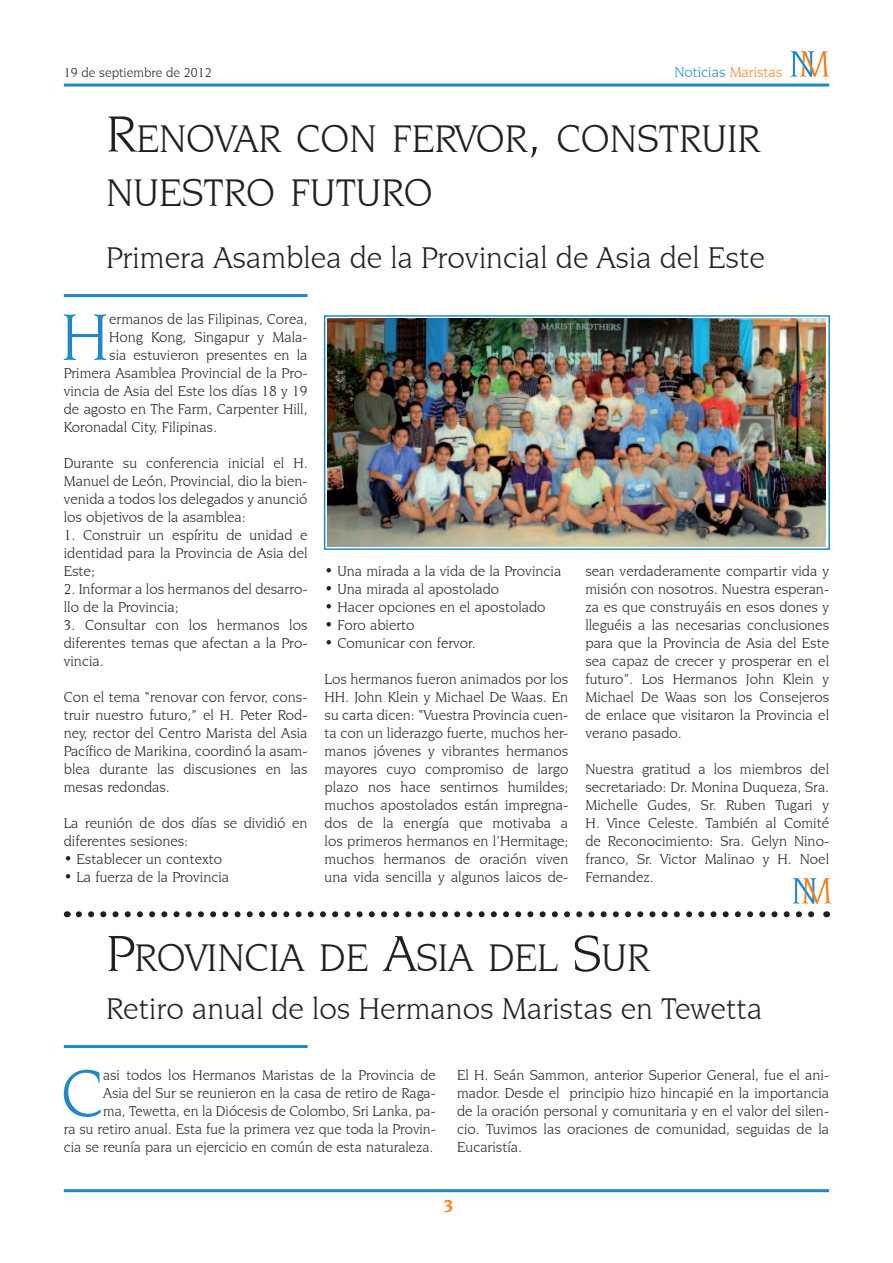
<style>
.page{position:relative;width:893px;height:1263px;background:#fff}
.page>*{position:absolute;margin:0;border:0;box-sizing:border-box;transform-origin:0 0}
.t1{font:70.2px "Novarese IT Cby BT";color:#2088c9}
.t2{font:40.5px/54px "Novarese IT Cby BT";color:#231f20}
.t3{font:31.5px "Novarese IT Cby BT";color:#231f20}
.t4{font:700 18px "Novarese IT Cby BT";color:#f58220}
.t5{font:15px/18px "Novarese IT Cby BT";color:#231f20;text-align:justify}
.t6{font:15px "Novarese IT Cby BT";color:#2088c9}
.t7{font:13.5px "Novarese IT Cby BT";color:#231f20}
.s1{color:#f58220}
.s2{font-size:54px}
</style>
<div class="page">
<hr style="left:64px;top:1189px;width:765px;height:3px;background:#2088c9">
<hr style="left:64px;top:84px;width:765px;height:3px;background:#2088c9">
<svg style="left:791px;top:51px;width:38px;height:26px"></svg>
<hr style="left:64px;top:294px;width:244px;height:3px;background:#2088c9">
<img style="left:328px;top:318px;width:498px;height:228px">
<div style="left:324px;top:315px;width:506px;height:235px;border:2px solid #2088c9"></div>
<svg style="left:793px;top:878px;width:38px;height:26px"></svg>
<hr style="left:64px;top:1045px;width:244px;height:3px;background:#2088c9">
<svg style="left:79px;top:911px;width:736px;height:6px"></svg>
<p class="t7" style="left:64px;top:64px;width:149px">19 de septiembre de 2012</p>
<p class="t6" style="left:674px;top:63px;width:110px">Noticias <span class="s1">Maristas</span></p>
<h2 class="t2" style="left:106px;top:111px;width:655px"><span class="s2">R</span>ENOVAR CON FERVOR<span class="s2">,</span> CONSTRUIR<br>NUESTRO FUTURO</h2>
<h3 class="t3" style="left:106px;top:239px;width:660px">Primera Asamblea de la Provincial de Asia del Este</h3>
<h1 class="t1" style="left:61px;top:295px;width:50px">H</h1>
<p class="t5" style="left:109px;top:310px;width:200px">ermanos de las Filipinas, Corea,</p>
<p class="t5" style="left:109px;top:328px;width:200px">Hong Kong, Singapur y Mala-</p>
<p class="t5" style="left:109px;top:346px;width:200px">sia estuvieron presentes en la</p>
<p class="t5" style="left:64px;top:364px;width:245px">Primera Asamblea Provincial de la Pro-</p>
<p class="t5" style="left:64px;top:382px;width:245px">vincia de Asia del Este los días 18 y 19</p>
<p class="t5" style="left:64px;top:400px;width:245px">de agosto en The Farm, Carpenter Hill,</p>
<p class="t5" style="left:64px;top:418px;width:155px">Koronadal City, Filipinas.</p>
<p class="t5" style="left:64px;top:454px;width:245px">Durante su conferencia inicial el H.<br>Manuel de León, Provincial, dio la bien&shy;venida a todos los delegados y anunció los objetivos de la asamblea:</p>
<p class="t5" style="left:64px;top:526px;width:245px">1. Construir un espíritu de unidad e identidad para la Provincia de Asia del Este;</p>
<p class="t5" style="left:64px;top:580px;width:245px">2. Informar a los hermanos del desarro&shy;llo de la Provincia;</p>
<p class="t5" style="left:64px;top:616px;width:245px">3. Consultar con los hermanos los diferentes temas que afectan a la Pro&shy;vincia.</p>
<p class="t5" style="left:64px;top:688px;width:245px">Con el tema “renovar con fervor, cons&shy;truir nuestro futuro,” el H. Peter Rod&shy;ney, rector del Centro Marista del Asia Pacífico de Marikina, coordinó la asam&shy;blea durante las discusiones en las mesas redondas.</p>
<p class="t5" style="left:64px;top:814px;width:245px">La reunión de dos días se dividió en diferentes sesiones:</p>
<p class="t5" style="left:64px;top:850px;width:160px">• Establecer un contexto</p>
<p class="t5" style="left:64px;top:868px;width:167px">• La fuerza de la Provincia</p>
<p class="t5" style="left:325px;top:562px;width:238px">• Una mirada a la vida de la Provincia</p>
<p class="t5" style="left:325px;top:580px;width:176px">• Una mirada al apostolado</p>
<p class="t5" style="left:325px;top:598px;width:222px">• Hacer opciones en el apostolado</p>
<p class="t5" style="left:325px;top:616px;width:91px">• Foro abierto</p>
<p class="t5" style="left:325px;top:634px;width:152px">• Comunicar con fervor.</p>
<p class="t5" style="left:325px;top:670px;width:245px">Los hermanos fueron animados por los HH. John Klein y Michael De Waas. En su carta dicen: “Vuestra Provincia cuen&shy;ta con un liderazgo fuerte, muchos her&shy;manos jóvenes y vibrantes hermanos mayores cuyo compromiso de largo plazo nos hace sentirnos humildes; muchos apostolados están impregna&shy;dos de la energía que motivaba a los primeros hermanos en l’Hermitage; muchos hermanos de oración viven una vida sencilla y algunos laicos de-</p>
<p class="t5" style="left:585px;top:562px;width:245px">sean verdaderamente compartir vida y misión con nosotros. Nuestra esperan&shy;za es que construyáis en esos dones y lleguéis a las necesarias conclusiones para que la Provincia de Asia del Este sea capaz de crecer y prosperar en el futuro”. Los Hermanos John Klein y Michael De Waas son los Consejeros de enlace que visitaron la Provincia el verano pasado.</p>
<p class="t5" style="left:585px;top:760px;width:245px">Nuestra gratitud a los miembros del secretariado: Dr. Monina Duqueza, Sra.<br>Michelle Gudes, Sr. Ruben Tugari y H. Vince Celeste. También al Comité de Reconocimiento: Sra. Gelyn Nino&shy;franco, Sr. Victor Malinao y H. Noel Fernandez.</p>
<h2 class="t2" style="left:106px;top:930px;width:545px"><span class="s2">P</span>ROVINCIA DE <span class="s2">A</span>SIA DEL <span class="s2">S</span>UR</h2>
<h3 class="t3" style="left:106px;top:990px;width:658px">Retiro anual de los Hermanos Maristas en Tewetta</h3>
<p class="t5" style="left:64px;top:1066px;width:374px;text-align:right">asi todos los Hermanos Maristas de la Provincia de<br>Asia del Sur se reunieron en la casa de retiro de Raga-<br>ma, Tewetta, en la Diócesis de Colombo, Sri Lanka, pa-<br>ra su retiro anual. Esta fue la primera vez que toda la Provin&shy;cia se reunía para un ejercicio en común de esta naturaleza.</p>
<p class="t5" style="left:457px;top:1066px;width:374px">El H. Seán Sammon, anterior Superior General, fue el ani&shy;mador. Desde el principio hizo hincapié en la importancia de la oración personal y comunitaria y en el valor del silen&shy;cio. Tuvimos las oraciones de comunidad, seguidas de la Eucaristía.</p>
<h1 class="t1" style="left:61px;top:1051px;width:44px">C</h1>
<p class="t4" style="left:443px;top:1195px;width:12px">3</p>
</div>
